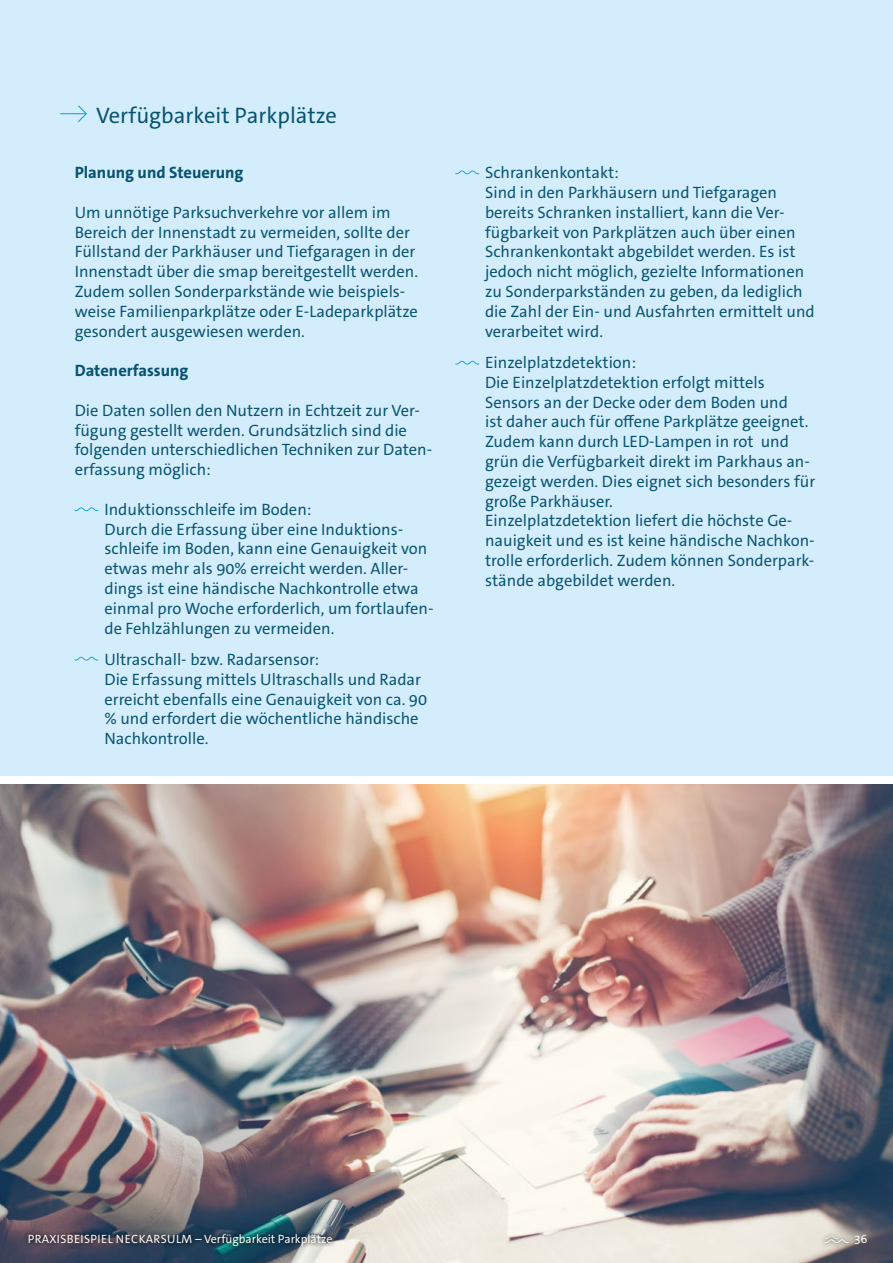
<style>
.page{position:relative;width:893px;height:1263px;background:#fff}
.page>*{position:absolute;margin:0;border:0;box-sizing:border-box;transform-origin:0 0}
.t1{font:22.5px "The Sans Office";color:#075370}
.t2{font:16.5px/19.8px "The Sans Office";color:#075370}
.t3{font:700 16.5px "The Sans Office";color:#075370}
.t4{font:12px "The Sans Office";letter-spacing:.015em;color:#fff}
</style>
<div class="page">
<div style="left:0;top:0;width:893px;height:775px;background:#d4edfc"></div>
<img style="left:0;top:784px;width:893px;height:479px">
<svg style="left:74px;top:507px;width:24px;height:4px"></svg>
<svg style="left:74px;top:657px;width:24px;height:3px"></svg>
<svg style="left:455px;top:171px;width:24px;height:3px"></svg>
<svg style="left:455px;top:361px;width:24px;height:3px"></svg>
<div style="left:820px;top:1230px;width:33px;height:18px;background:#000;opacity:.75"></div>
<svg style="left:825px;top:1235px;width:24px;height:8px"></svg>
<svg style="left:24px;top:1230px;width:313px;height:21px;background:#3a4b5a"></svg>
<svg style="left:60px;top:105px;width:27px;height:17px"></svg>
<h1 class="t1" style="left:96px;top:100px;width:242px">Verfügbarkeit Parkplätze</h1>
<p class="t3" style="left:75px;top:162px;width:170px">Planung und Steuerung</p>
<p class="t2" style="left:75px;top:202px;width:345px">Um unnötige Parksuchverkehre vor allem im Bereich der Innenstadt zu vermeiden, sollte der Füllstand der Parkhäuser und Tiefgaragen in der Innenstadt über die smap bereitgestellt werden.<br>Zudem sollen Sonderparkstände wie beispiels&shy;weise Familienparkplätze oder E-Ladeparkplätze gesondert ausgewiesen werden.</p>
<p class="t3" style="left:75px;top:360px;width:115px">Datenerfassung</p>
<p class="t2" style="left:75px;top:400px;width:359px">Die Daten sollen den Nutzern in Echtzeit zur Ver&shy;fügung gestellt werden. Grundsätzlich sind die folgenden unterschiedlichen Techniken zur Daten&shy;erfassung möglich:</p>
<p class="t2" style="left:104px;top:499px;width:330px">Induktionsschleife im Boden:<br>Durch die Erfassung über eine Induktions&shy;schleife im Boden, kann eine Genauigkeit von etwas mehr als 90% erreicht werden. Aller&shy;dings ist eine händische Nachkontrolle etwa einmal pro Woche erforderlich, um fortlaufen&shy;de Fehlzählungen zu vermeiden.</p>
<p class="t2" style="left:104px;top:650px;width:324px">Ultraschall- bzw. Radarsensor:<br>Die Erfassung mittels Ultraschalls und Radar erreicht ebenfalls eine Genauigkeit von ca. 90 % und erfordert die wöchentliche händische Nachkontrolle.</p>
<p class="t2" style="left:485px;top:163px;width:331px">Schrankenkontakt:<br>Sind in den Parkhäusern und Tiefgaragen bereits Schranken installiert, kann die Ver&shy;fügbarkeit von Parkplätzen auch über einen Schrankenkontakt abgebildet werden. Es ist jedoch nicht möglich, gezielte Informationen zu Sonderparkständen zu geben, da lediglich die Zahl der Ein- und Ausfahrten ermittelt und verarbeitet wird.</p>
<p class="t2" style="left:485px;top:353px;width:332px">Einzelplatzdetektion:<br>Die Einzelplatzdetektion erfolgt mittels Sensors an der Decke oder dem Boden und<br>ist daher auch für offene Parkplätze geeignet.<br>Zudem kann durch LED-Lampen in rot und grün die Verfügbarkeit direkt im Parkhaus an&shy;gezeigt werden. Dies eignet sich besonders für große Parkhäuser.<br>Einzelplatzdetektion liefert die höchste Ge&shy;nauigkeit und es ist keine händische Nachkon&shy;trolle erforderlich. Zudem können Sonderpark&shy;stände abgebildet werden.</p>
<p class="t4" style="left:28px;top:1231px;width:306px">PRAXISBEISPIEL NECKARSULM – Verfügbarkeit Parkplätze</p>
<p class="t4" style="left:854px;top:1231px;width:15px">36</p>
</div>
